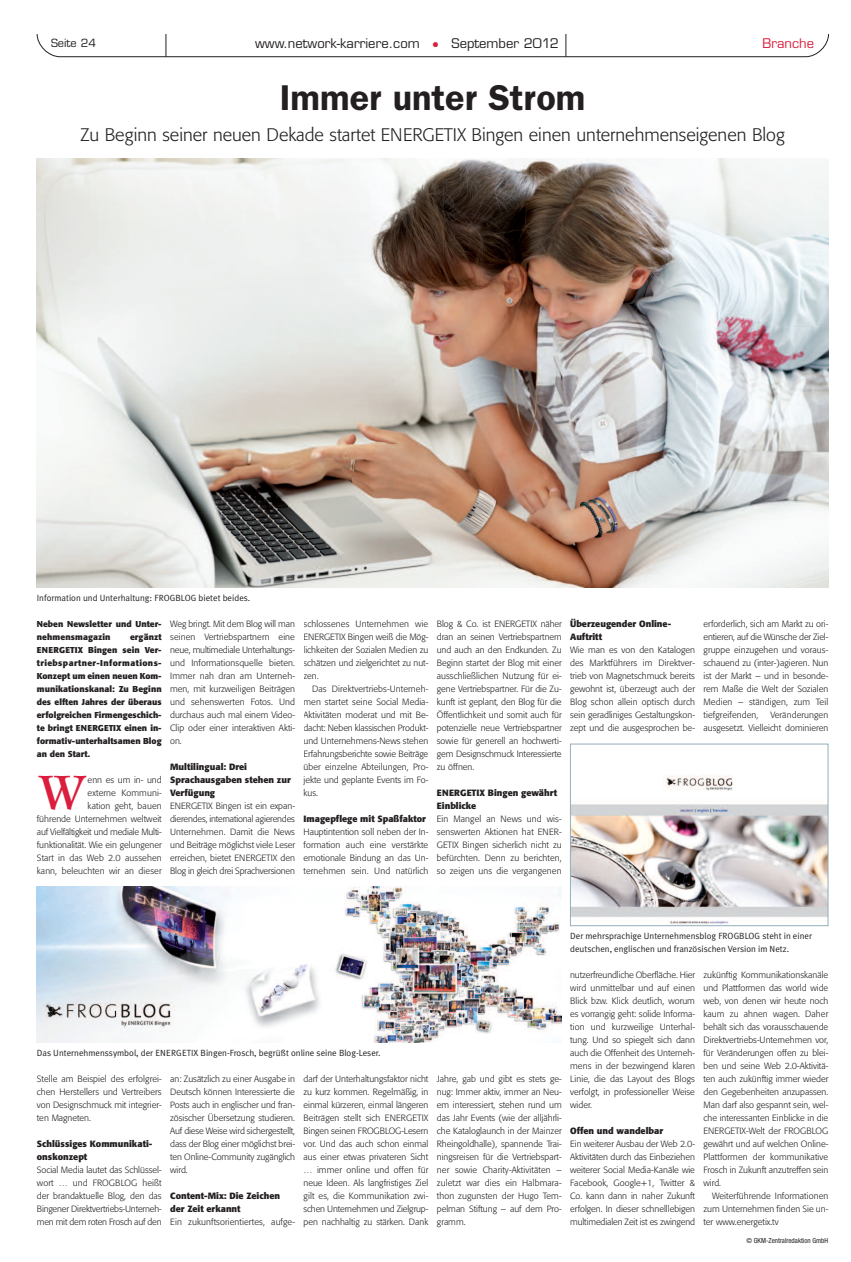
<style>
.page{position:relative;width:851px;height:1262px;background:#fff}
.page>*{position:absolute;margin:0;border:0;box-sizing:border-box;transform-origin:0 0}
.t1{font:500 49.9px "Esprit";color:#db1e3d}
.t2{font:600 36px "Franklin Gothic";color:#231f20}
.t3{font:300 18px "Formata";color:#231f20}
.t4{font:13px "Eurostile";color:#231f20}
.t5{font:13px "Eurostile";color:#db1e3d}
.t6{font:11px "Eurostile";color:#231f20}
.t7{font:300 9px/13px "Formata";color:#231f20;text-align:justify}
.t8{font:9px/13px "Meta Plus Normal";color:#231f20}
.t9{font:700 9px/13px "Formata";color:#231f20}
.t10{font:700 8.5px/13px "Formata";color:#231f20}
.t11{font:condensed 7px "Helvetica Neue";color:#231f20}
.s1{color:#db1e3d}
</style>
<div class="page">
<svg style="left:37px;top:34px;width:791px;height:23px"></svg>
<img style="left:37px;top:159px;width:791px;height:428px">
<img style="left:37px;top:886px;width:524px;height:156px">
<img style="left:572px;top:775px;width:254px;height:149px">
<div style="left:570px;top:743px;width:258px;height:183px;border:1px solid #94afbd"></div>
<p class="t6" style="left:51px;top:38px;width:46px">Seite 24</p>
<h3 class="t4" style="left:255px;top:38px;width:305px">www.network-karriere.com <span class="s1">●</span> September 2012</h3>
<h3 class="t5" style="left:762px;top:38px;width:53px">Branche</h3>
<h2 class="t2" style="left:280px;top:76px;width:307px">Immer unter Strom</h2>
<h3 class="t3" style="left:80px;top:127px;width:705px">Zu Beginn seiner neuen Dekade startet ENERGETIX Bingen einen unternehmenseigenen Blog</h3>
<p class="t8" style="left:37px;top:591px;width:215px">Information und Unterhaltung: FROGBLOG bietet beides.</p>
<p class="t10" style="left:37px;top:618px;width:126px">Neben Newsletter und Unter&shy;nehmensmagazin</p>
<p class="t7" style="left:170px;top:618px;width:126px">Weg bringt. Mit dem Blog will man seinen Vertriebspartnern eine neue, multimediale Unterhaltungs&shy;und Informationsquelle bieten.<br>Immer nah dran am Unterneh&shy;men, mit kurzweiligen Beiträgen und sehenswerten Fotos. Und durchaus auch mal einem Video-Clip oder einer interaktiven Akti&shy;on.</p>
<p class="t9" style="left:170px;top:761px;width:122px">Multilingual: Drei<br>Sprachausgaben stehen zur<br>Verfügung</p>
<p class="t7" style="left:170px;top:800px;width:126px">ENERGETIX Bingen ist ein expan&shy;dierendes, international agierendes Unternehmen. Damit die News und Beiträge möglichst viele Leser erreichen, bietet ENERGETIX den Blog in gleich drei Sprachversionen</p>
<p class="t10" style="left:37px;top:631px;width:126px;text-align:justify;text-indent:93px">ergänzt ENERGETIX Bingen sein Ver&shy;triebspartner-Informations-Konzept um einen neuen Kom&shy;munikationskanal: Zu Beginn des elften Jahres der überaus erfolgreichen Firmengeschich&shy;te bringt ENERGETIX einen in&shy;formativ-unterhaltsamen Blog an den Start.</p>
<h1 class="t1" style="left:37px;top:773px;width:52px">W</h1>
<p class="t7" style="left:37px;top:774px;width:126px;text-align:right">enn es um in- und<br>externe Kommuni-<br>kation geht, bauen<br>führende Unternehmen weltweit auf Vielfältigkeit und mediale Multi&shy;funktionalität. Wie ein gelungener<br>Start in das Web 2.0 aussehen kann, beleuchten wir an dieser</p>
<p class="t7" style="left:303px;top:618px;width:126px">schlossenes Unternehmen wie ENERGETIX Bingen weiß die Mög&shy;lichkeiten der Sozialen Medien zu schätzen und zielgerichtet zu nut&shy;zen.</p>
<p class="t7" style="left:303px;top:683px;width:126px;text-indent:9px">Das Direktvertriebs-Unterneh&shy;men startet seine Social Media-Aktivitäten moderat und mit Be&shy;dacht: Neben klassischen Produkt&shy;und Unternehmens-News stehen Erfahrungsberichte sowie Beiträge über einzelne Abteilungen, Pro&shy;jekte und geplante Events im Fo&shy;kus.</p>
<p class="t9" style="left:303px;top:813px;width:124px">Imagepflege mit Spaßfaktor</p>
<p class="t7" style="left:303px;top:826px;width:126px">Hauptintention soll neben der In&shy;formation auch eine verstärkte emotionale Bindung an das Un&shy;ternehmen sein. Und natürlich</p>
<p class="t7" style="left:437px;top:618px;width:126px">Blog &amp; Co. ist ENERGETIX näher dran an seinen Vertriebspartnern und auch an den Endkunden. Zu Beginn startet der Blog mit einer ausschließlichen Nutzung für ei&shy;gene Vertriebspartner. Für die Zu&shy;kunft ist geplant, den Blog für die Öffentlichkeit und somit auch für potenzielle neue Vertriebspartner sowie für generell an hochwerti&shy;gem Designschmuck Interessierte zu öffnen.</p>
<p class="t9" style="left:437px;top:787px;width:122px">ENERGETIX Bingen gewährt<br>Einblicke</p>
<p class="t7" style="left:437px;top:813px;width:126px">Ein Mangel an News und wis&shy;senswerten Aktionen hat ENER-GETIX Bingen sicherlich nicht zu befürchten. Denn zu berichten, so zeigen uns die vergangenen</p>
<p class="t9" style="left:570px;top:618px;width:102px">Überzeugender Online-<br>Auftritt</p>
<p class="t7" style="left:570px;top:644px;width:126px">Wie man es von den Katalogen des Marktführers im Direktver&shy;trieb von Magnetschmuck bereits gewohnt ist, überzeugt auch der Blog schon allein optisch durch sein geradliniges Gestaltungskon&shy;zept und die ausgesprochen be-</p>
<p class="t7" style="left:703px;top:618px;width:126px">erforderlich, sich am Markt zu ori&shy;entieren, auf die Wünsche der Ziel&shy;gruppe einzugehen und voraus&shy;schauend zu (inter-)agieren. Nun ist der Markt – und in besonde&shy;rem Maße die Welt der Sozialen Medien – ständigen, zum Teil tiefgreifenden,</p>
<p class="t7" style="left:703px;top:709px;width:126px;text-align:right">Veränderungen<br>ausgesetzt. Vielleicht dominieren</p>
<p class="t8" style="left:37px;top:1046px;width:345px">Das Unternehmenssymbol, der ENERGETIX Bingen-Frosch, begrüßt online seine Blog-Leser.</p>
<p class="t7" style="left:37px;top:1073px;width:126px">Stelle am Beispiel des erfolgrei&shy;chen Herstellers und Vertreibers von Designschmuck mit integrier&shy;ten Magneten.</p>
<p class="t9" style="left:37px;top:1138px;width:117px">Schlüssiges Kommunikati&shy;onskonzept</p>
<p class="t7" style="left:37px;top:1164px;width:126px">Social Media lautet das Schlüssel&shy;wort … und FROGBLOG heißt der brandaktuelle Blog, den das Bingener Direktvertriebs-Unterneh&shy;men mit dem roten Frosch auf den</p>
<p class="t7" style="left:170px;top:1073px;width:126px">an: Zusätzlich zu einer Ausgabe in Deutsch können Interessierte die Posts auch in englischer und fran&shy;zösischer Übersetzung studieren.<br>Auf diese Weise wird sichergestellt, dass der Blog einer möglichst brei&shy;ten Online-Community zugänglich wird.</p>
<p class="t9" style="left:170px;top:1190px;width:111px">Content-Mix: Die Zeichen der Zeit erkannt</p>
<p class="t7" style="left:170px;top:1216px;width:126px">Ein zukunftsorientiertes, aufge-</p>
<p class="t7" style="left:303px;top:1073px;width:126px">darf der Unterhaltungsfaktor nicht zu kurz kommen. Regelmäßig, in einmal kürzeren, einmal längeren Beiträgen stellt sich ENERGETIX Bingen seinen FROGBLOG-Lesern vor. Und das auch schon einmal aus einer etwas privateren Sicht … immer online und offen für neue Ideen. Als langfristiges Ziel gilt es, die Kommunikation zwi&shy;schen Unternehmen und Zielgrup&shy;pen nachhaltig zu stärken. Dank</p>
<p class="t7" style="left:437px;top:1073px;width:126px">Jahre, gab und gibt es stets ge&shy;nug: Immer aktiv, immer an Neu&shy;em interessiert, stehen rund um das Jahr Events (wie der alljährli&shy;che Kataloglaunch in der Mainzer Rheingoldhalle), spannende Trai&shy;ningsreisen für die Vertriebspart&shy;ner sowie Charity-Aktivitäten – zuletzt war dies ein Halbmara&shy;thon zugunsten der Hugo Tem&shy;pelman Stiftung – auf dem Pro&shy;gramm.</p>
<p class="t8" style="left:570px;top:929px;width:243px">Der mehrsprachige Unternehmensblog FROGBLOG steht in einer deutschen, englischen und französischen Version im Netz.</p>
<p class="t7" style="left:570px;top:969px;width:126px">nutzerfreundliche Oberfläche. Hier wird unmittelbar und auf einen Blick bzw. Klick deutlich, worum es vorrangig geht: solide Informa&shy;tion und kurzweilige Unterhal&shy;tung. Und so spiegelt sich dann auch die Offenheit des Unterneh&shy;mens in der bezwingend klaren Linie, die das Layout des Blogs verfolgt, in professioneller Weise wider.</p>
<p class="t9" style="left:570px;top:1125px;width:94px">Offen und wandelbar</p>
<p class="t7" style="left:570px;top:1138px;width:126px">Ein weiterer Ausbau der Web 2.0- Aktivitäten durch das Einbeziehen weiterer Social Media-Kanäle wie Facebook, Google+1, Twitter &amp; Co. kann dann in naher Zukunft erfolgen. In dieser schnelllebigen multimedialen Zeit ist es zwingend</p>
<p class="t7" style="left:703px;top:969px;width:126px">zukünftig Kommunikationskanäle und Plattformen das world wide web, von denen wir heute noch kaum zu ahnen wagen. Daher behält sich das vorausschauende Direktvertriebs-Unternehmen vor, für Veränderungen offen zu blei&shy;ben und seine Web 2.0-Aktivitä&shy;ten auch zukünftig immer wieder den Gegebenheiten anzupassen.<br>Man darf also gespannt sein, wel&shy;che interessanten Einblicke in die ENERGETIX-Welt der FROGBLOG gewährt und auf welchen Online-Plattformen der kommunikative Frosch in Zukunft anzutreffen sein wird.</p>
<p class="t7" style="left:703px;top:1190px;width:126px;text-indent:9px">Weiterführende Informationen zum Unternehmen finden Sie un&shy;ter www.energetix.tv</p>
<p class="t11" style="left:746px;top:1237px;width:83px">© GKM-Zentralredaktion GmbH</p>
</div>
